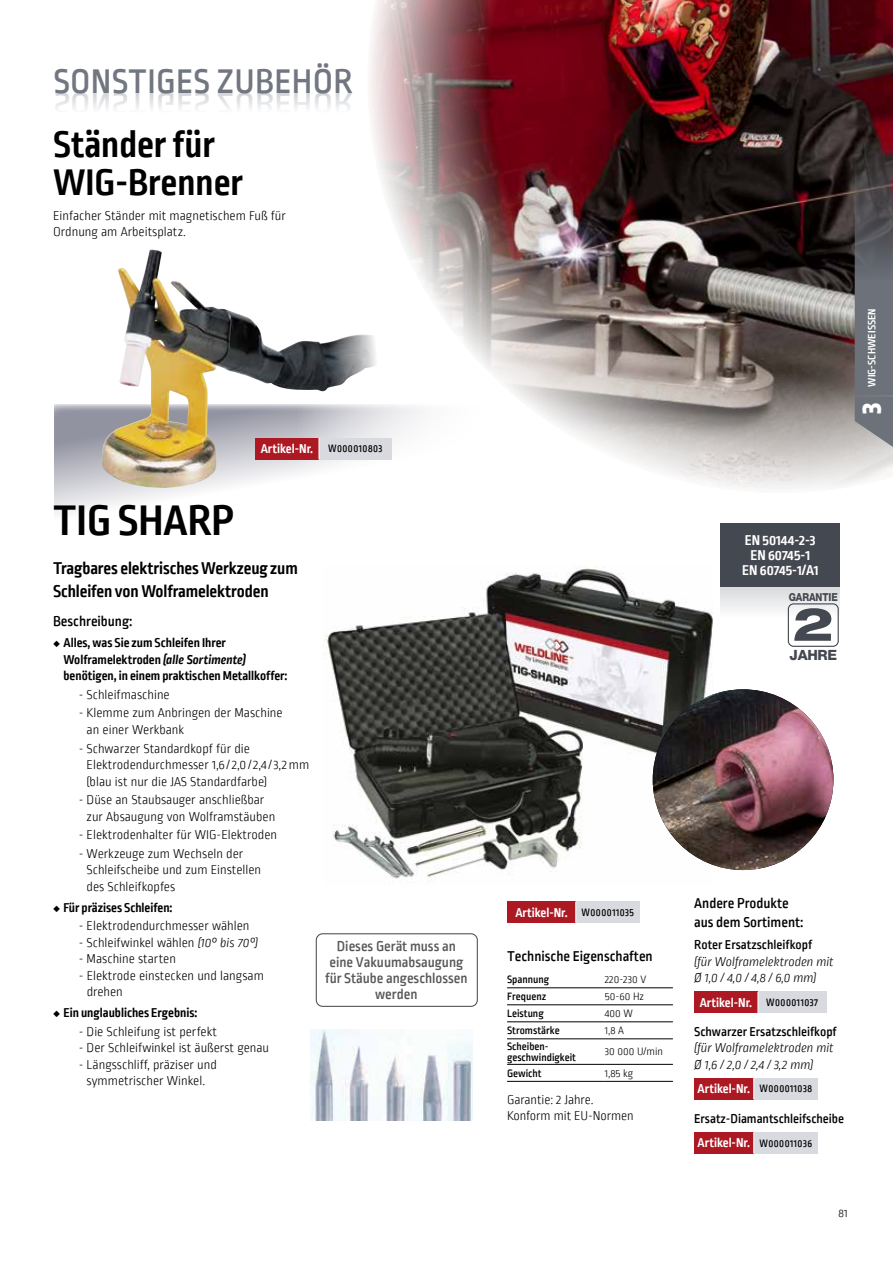
<style>
.page{position:relative;width:893px;height:1263px;background:#fff}
.page>*{position:absolute;margin:0;border:0;box-sizing:border-box;transform-origin:0 0}
.t1{font:700 45px "Ropa Sans PTT";color:#000}
.t2{font:700 39px/37.5px "Ropa Sans PTT";color:#000}
.t3{font:500 36px "Ropa Sans PTT";letter-spacing:.01em;color:#717680}
.t4{font:800 30px "Ropa Sans PTT";color:#fff}
.t5{font:700 18px/22.5px "Ropa Sans PTT";letter-spacing:-.005em;color:#000}
.t6{font:500 15px/18.8px "Ropa Sans PTT";color:#000}
.t7{font:500 15px/15.8px "Ropa Sans PTT";color:#575756;text-align:center}
.t8{font:700 15px/15px "Ropa Sans PTT";color:#fff;text-align:center}
.t9{font:800 14.1px "Helvetica Neue LT Std";letter-spacing:-.015em;color:#444850}
.t10{font:300 13.5px/16.5px "Ropa Sans PTT";color:#000}
.t11{font:700 13.5px/16.5px "Ropa Sans PTT";color:#000}
.t12{font:500 13.5px/28.8px "Ropa Sans PTT";color:#000}
.t13{font:italic 300 13.5px/16.5px "Ropa Sans PTT";letter-spacing:-.005em;color:#000}
.t14{font:700 13.5px "Ropa Sans PTT";color:#fff}
.t15{font:300 12px "Ropa Sans PTT";color:#000}
.t16{font:500 11.25px/10.5px "Ropa Sans PTT";color:#000}
.t17{font:300 11.25px "Ropa Sans PTT";color:#000}
.t18{font:700 11.25px "Ropa Sans PTT";letter-spacing:.01em;color:#fff}
.t19{font:800 10.95px "Helvetica Neue LT Std";letter-spacing:-.01em;color:#444850;scale:.85 1}
.s1{font-weight:500;font-size:11.25px;color:#000}
.s2{font-style:italic}
.s3{font-weight:700;color:#fff}
.s4{font-size:11.25px}
</style>
<div class="page">
<img style="left:367px;top:0;width:526px;height:489px">
<svg style="left:54px;top:404px;width:452px;height:110px"></svg>
<img style="left:102px;top:250px;width:226px;height:238px">
<img style="left:324px;top:568px;width:389px;height:314px">
<div style="left:255px;top:438px;width:64px;height:21px;background:#ad1923"></div>
<div style="left:319px;top:438px;width:72px;height:21px;background:#d8dadf"></div>
<svg style="left:319px;top:438px;width:1px;height:21px"></svg>
<div style="left:694px;top:992px;width:64px;height:21px;background:#ad1923"></div>
<div style="left:758px;top:992px;width:68px;height:21px;background:#d8dadf"></div>
<svg style="left:758px;top:992px;width:1px;height:21px"></svg>
<div style="left:694px;top:1078px;width:60px;height:21px;background:#ad1923"></div>
<div style="left:754px;top:1078px;width:63px;height:21px;background:#d8dadf"></div>
<svg style="left:753px;top:1078px;width:1px;height:21px"></svg>
<div style="left:508px;top:901px;width:68px;height:22px;background:#ad1923"></div>
<div style="left:576px;top:901px;width:63px;height:22px;background:#d8dadf"></div>
<svg style="left:575px;top:901px;width:1px;height:22px"></svg>
<div style="left:694px;top:1132px;width:60px;height:21px;background:#ad1923"></div>
<div style="left:754px;top:1132px;width:63px;height:21px;background:#d8dadf"></div>
<svg style="left:753px;top:1132px;width:1px;height:21px"></svg>
<img style="left:311px;top:1029px;width:161px;height:91px">
<div style="left:316px;top:933px;width:162px;height:74px;border:1px solid #575756;border-radius:6px"></div>
<hr style="left:507px;top:987px;width:98px;height:1px;background:#000">
<hr style="left:605px;top:987px;width:68px;height:1px;background:#000">
<hr style="left:507px;top:1004px;width:98px;height:1px;background:#000">
<hr style="left:605px;top:1004px;width:68px;height:1px;background:#000">
<hr style="left:507px;top:1021px;width:98px;height:1px;background:#000">
<hr style="left:605px;top:1021px;width:68px;height:1px;background:#000">
<hr style="left:507px;top:1038px;width:98px;height:1px;background:#000">
<hr style="left:605px;top:1038px;width:68px;height:1px;background:#000">
<hr style="left:507px;top:1064px;width:98px;height:1px;background:#000">
<hr style="left:605px;top:1064px;width:68px;height:1px;background:#000">
<hr style="left:507px;top:1081px;width:98px;height:1px;background:#000">
<hr style="left:605px;top:1081px;width:68px;height:1px;background:#000">
<div style="left:721px;top:523px;width:119px;height:64px;background:#444850"></div>
<div style="left:721px;top:587px;width:119px;height:32px;background:linear-gradient(to bottom,#d9d9db,#fdfdfd)"></div>
<svg style="left:788px;top:603px;width:51px;height:44px"></svg>
<svg style="left:855px;top:140px;width:38px;height:321px;background:#67676d"></svg>
<img style="left:653px;top:689px;width:180px;height:181px;border-radius:90px">
<h3 class="t3" style="left:53px;top:61px;width:301px">SONSTIGES ZUBEHÖR</h3>
<h2 class="t2" style="left:53px;top:128px;width:192px">Ständer für<br>WIG‑Brenner</h2>
<p class="t10" style="left:53px;top:208px;width:234px">Einfacher Ständer mit magnetischem Fuß für<br>Ordnung am Arbeitsplatz.</p>
<p class="t14" style="left:261px;top:441px;width:123px">Artikel-Nr. <span class="s1">W000010803</span></p>
<h1 class="t1" style="left:53px;top:495px;width:182px">TIG SHARP</h1>
<h3 class="t5" style="left:53px;top:558px;width:246px">Tragbares elektrisches Werkzeug zum<br>Schleifen von Wolframelektroden</h3>
<p class="t6" style="left:53px;top:613px;width:81px">Beschreibung:</p>
<p class="t11" style="left:63px;top:635px;width:226px;text-indent:-10px">◆ Alles, was Sie zum Schleifen Ihrer<br>Wolframelektroden <span class="s2">(alle Sortimente) </span>benötigen, in einem praktischen Metallkoffer:</p>
<p class="t10" style="left:79px;top:687px;width:93px">- Schleifmaschine</p>
<p class="t10" style="left:87px;top:706px;width:198px;text-indent:-8px">- Klemme zum Anbringen der Maschine an einer Werkbank</p>
<p class="t10" style="left:87px;top:741px;width:224px;text-indent:-8px">- Schwarzer Standardkopf für die<br>Elektrodendurchmesser 1,6 /2,0/2,4 /3,2mm (blau ist nur die JAS Standardfarbe)</p>
<p class="t10" style="left:87px;top:792px;width:190px;text-indent:-8px">- Düse an Staubsauger anschließbar zur Absaugung von Wolframstäuben</p>
<p class="t10" style="left:79px;top:827px;width:200px">- Elektrodenhalter für WIG-Elektroden</p>
<p class="t10" style="left:87px;top:846px;width:176px;text-indent:-8px">- Werkzeuge zum Wechseln der<br>Schleifscheibe und zum Einstellen des Schleifkopfes</p>
<p class="t11" style="left:53px;top:900px;width:121px">◆ Für präzises Schleifen:</p>
<p class="t10" style="left:79px;top:918px;width:172px">- Elektrodendurchmesser wählen</p>
<p class="t10" style="left:79px;top:935px;width:181px">- Schleifwinkel wählen <span class="s2">(10° bis 70°)</span></p>
<p class="t10" style="left:79px;top:951px;width:99px">- Maschine starten</p>
<p class="t10" style="left:87px;top:968px;width:179px;text-indent:-8px">- Elektrode einstecken und langsam drehen</p>
<p class="t11" style="left:53px;top:1005px;width:146px">◆ Ein unglaubliches Ergebnis:</p>
<p class="t10" style="left:79px;top:1024px;width:140px">- Die Schleifung ist perfekt</p>
<p class="t10" style="left:79px;top:1040px;width:192px">- Der Schleifwinkel ist äußerst genau</p>
<p class="t10" style="left:79px;top:1057px;width:140px;text-align:center">- Längsschliff, präziser und symmetrischer Winkel.</p>
<p class="t7" style="left:325px;top:939px;width:144px">Dieses Gerät muss an eine Vakuumabsaugung für Stäube angeschlossen werden</p>
<p class="t18" style="left:865px;top:387px;width:80px;rotate:-90deg">WIG-SCHWEISSEN</p>
<h3 class="t4" style="left:853px;top:414px;width:13px;rotate:-90deg">3</h3>
<p class="t8" style="left:742px;top:533px;width:78px">EN 50144-2-3<br>EN 60745-1<br>EN 60745-1/A1</p>
<p class="t19" style="left:789px;top:590px;width:59px">GARANTIE</p>
<p class="t9" style="left:789px;top:646px;width:49px">JAHRE</p>
<p class="t14" style="left:515px;top:904px;width:120px">Artikel-Nr. <span class="s1">W000011035</span></p>
<p class="t6" style="left:507px;top:948px;width:147px">Technische Eigenschaften</p>
<p class="t16" style="left:507px;top:974px;width:44px">Spannung</p>
<p class="t17" style="left:605px;top:973px;width:43px">220-230 V</p>
<p class="t16" style="left:507px;top:992px;width:41px">Frequenz</p>
<p class="t17" style="left:605px;top:990px;width:41px">50-60 Hz</p>
<p class="t16" style="left:507px;top:1009px;width:38px">Leistung</p>
<p class="t17" style="left:605px;top:1007px;width:30px">400 W</p>
<p class="t16" style="left:507px;top:1026px;width:54px">Stromstärke</p>
<p class="t17" style="left:605px;top:1024px;width:21px">1,8 A</p>
<p class="t16" style="left:507px;top:1042px;width:70px">Scheiben&shy;geschwindigkeit</p>
<p class="t17" style="left:605px;top:1046px;width:60px">30 000 U/min</p>
<p class="t16" style="left:507px;top:1068px;width:36px">Gewicht</p>
<p class="t17" style="left:605px;top:1067px;width:30px">1,85 kg</p>
<p class="t10" style="left:507px;top:1092px;width:128px">Garantie: 2 Jahre.<br>Konform mit EU-Normen</p>
<p class="t6" style="left:694px;top:894px;width:111px">Andere Produkte aus dem Sortiment:</p>
<p class="t12" style="left:694px;top:931px;width:120px">Roter Ersatzschleifkopf</p>
<p class="t13" style="left:694px;top:954px;width:141px">(für Wolframelektroden mit<br>Ø 1,0 / 4,0 / 4,8 / 6,0 mm)</p>
<p class="t12" style="left:694px;top:989px;width:144px;text-indent:6px"><span class="s3">Artikel-Nr.</span> <span class="s4">W000011037<br></span>Schwarzer Ersatzschleifkopf</p>
<p class="t13" style="left:694px;top:1040px;width:141px">(für Wolframelektroden mit<br>Ø 1,6 / 2,0 / 2,4 / 3,2 mm)</p>
<p class="t14" style="left:698px;top:1081px;width:116px">Artikel-Nr. <span class="s1">W000011038</span></p>
<p class="t12" style="left:694px;top:1105px;width:151px">Ersatz-Diamantschleifscheibe</p>
<p class="t14" style="left:698px;top:1135px;width:116px">Artikel-Nr. <span class="s1">W000011036</span></p>
<p class="t15" style="left:838px;top:1206px;width:11px">81</p>
</div>
